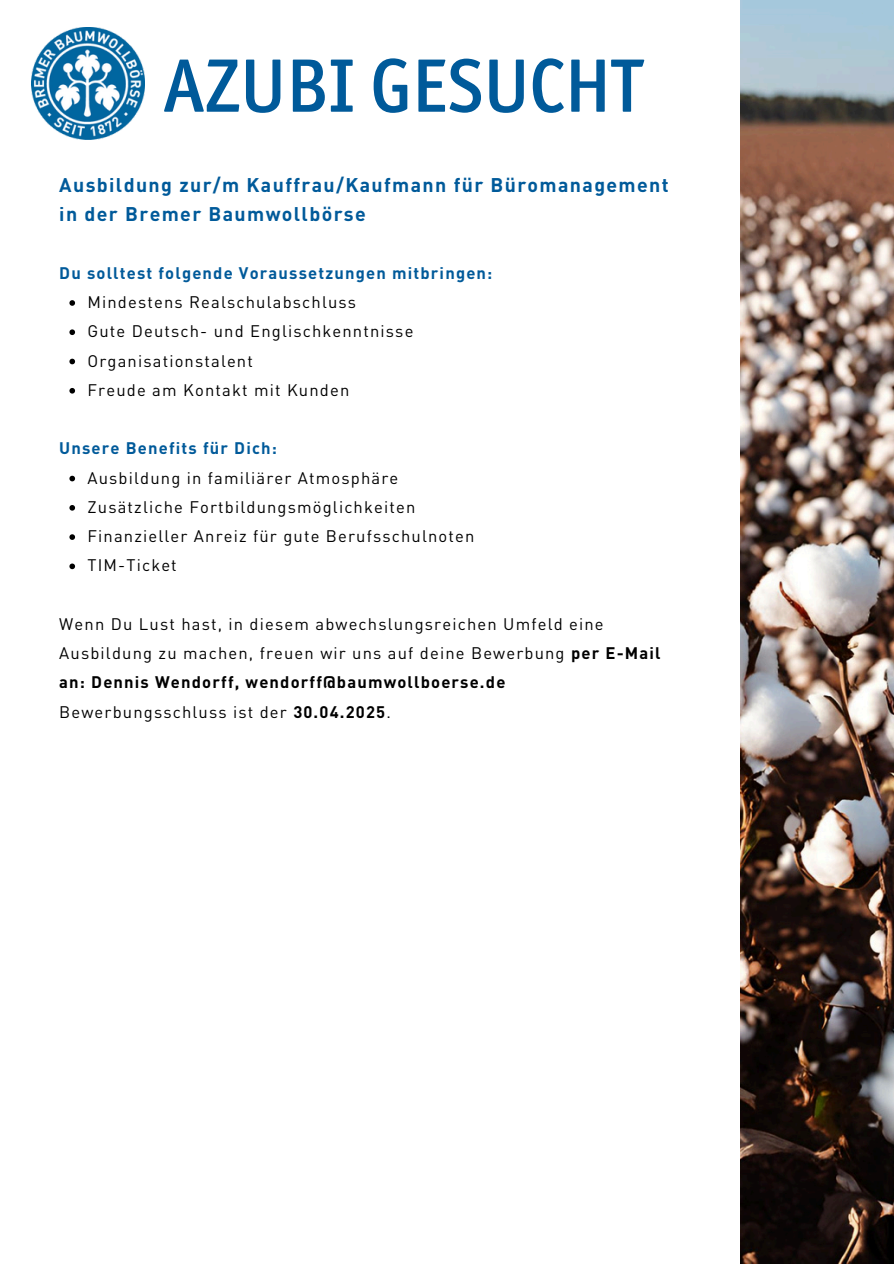
<style>
.page{position:relative;width:894px;height:1264px;background:#fff}
.page>*{position:absolute;margin:0;border:0;box-sizing:border-box;transform-origin:0 0}
.t1{font:500 76.05px "Officina Sans ITC Pro";color:#005a9a}
.t2{font:700 19.5px/29.2px "DINOT";letter-spacing:.07em;color:#005a9a}
.t3{font:16.5px/29.2px "DINOT";letter-spacing:.07em;color:#000}
.t4{font:700 16.5px "DINOT";letter-spacing:.07em;color:#005a9a}
.s1{font-weight:700}
</style>
<div class="page">
<img style="left:32px;top:27px;width:112px;height:113px">
<img style="left:740px;top:0;width:153px;height:1263px">
<svg style="left:69px;top:300px;width:6px;height:6px"></svg>
<svg style="left:69px;top:329px;width:6px;height:6px"></svg>
<svg style="left:69px;top:359px;width:6px;height:5px"></svg>
<svg style="left:69px;top:388px;width:6px;height:5px"></svg>
<svg style="left:69px;top:476px;width:6px;height:5px"></svg>
<svg style="left:69px;top:505px;width:6px;height:5px"></svg>
<svg style="left:69px;top:534px;width:6px;height:6px"></svg>
<svg style="left:69px;top:563px;width:6px;height:6px"></svg>
<p class="t1" style="left:163px;top:57px;width:480px">AZUBI GESUCHT</p>
<h1 class="t2" style="left:59px;top:170px;width:610px">Ausbildung zur/m Kauffrau/Kaufmann für Büromanagement in der Bremer Baumwollbörse</h1>
<h2 class="t4" style="left:59px;top:261px;width:434px">Du solltest folgende Voraussetzungen mitbringen:</h2>
<h3 class="t3" style="left:87px;top:287px;width:270px">Mindestens Realschulabschluss</h3>
<p class="t3" style="left:87px;top:316px;width:327px">Gute Deutsch- und Englischkenntnisse</p>
<p class="t3" style="left:87px;top:345px;width:167px">Organisationstalent</p>
<p class="t3" style="left:87px;top:374px;width:263px">Freude am Kontakt mit Kunden</p>
<p class="t4" style="left:59px;top:437px;width:219px">Unsere Benefits für Dich:</p>
<h3 class="t3" style="left:87px;top:462px;width:312px">Ausbildung in familiärer Atmosphäre</h3>
<p class="t3" style="left:87px;top:491px;width:329px">Zusätzliche Fortbildungsmöglichkeiten</p>
<p class="t3" style="left:87px;top:521px;width:388px">Finanzieller Anreiz für gute Berufsschulnoten</p>
<p class="t3" style="left:87px;top:550px;width:91px">TIM-Ticket</p>
<p class="t3" style="left:59px;top:608px;width:602px">Wenn Du Lust hast, in diesem abwechslungsreichen Umfeld eine<br>Ausbildung zu machen, freuen wir uns auf deine Bewerbung <span class="s1">per E-Mail an: Dennis Wendorff, wendorff@baumwollboerse.de</span></p>
<p class="t3" style="left:59px;top:696px;width:333px">Bewerbungsschluss ist der <span class="s1">30.04.2025</span>.</p>
</div>
